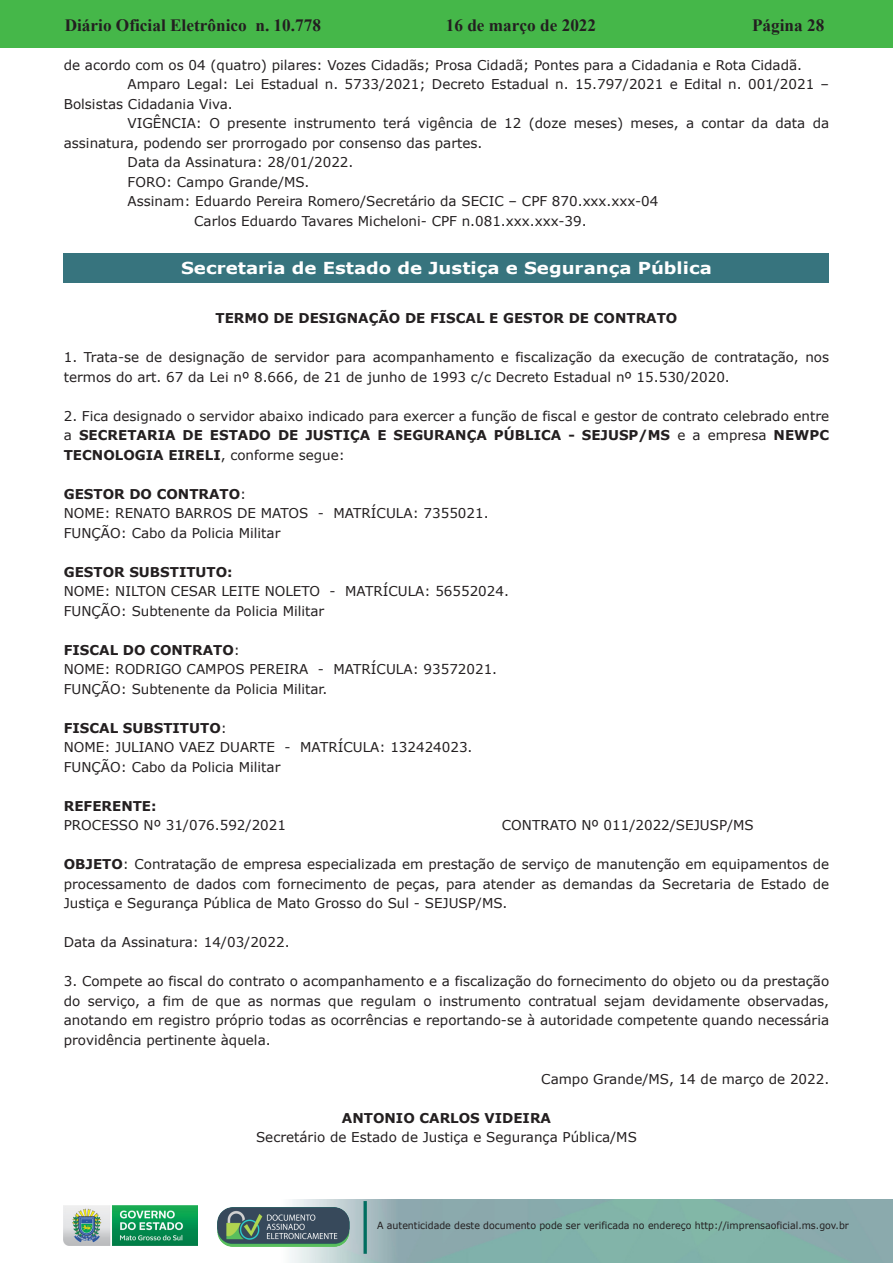
<style>
.page{position:relative;width:893px;height:1263px;background:#fff}
.page>*{position:absolute;margin:0;border:0;box-sizing:border-box;transform-origin:0 0}
.t1{font:700 17.25px "Times New Roman";color:#231f20}
.Atos_Normativos_das{font:700 16.5px "Verdana";color:#fff;scale:1.1 1}
.Normal__Web{font:13.5px/19.5px "Verdana";color:#231f20}
.t2{font:700 13.5px "Verdana";color:#231f20}
.t3{font:9.9px "Verdana";color:#231f20;scale:.95 1}
.s1{font-weight:700}
.s2{font-weight:400}
</style>
<div class="page">
<div style="left:0;top:0;width:893px;height:48px;background:#45b749"></div>
<img style="left:63px;top:1199px;width:830px;height:64px">
<img style="left:364px;top:1202px;width:2px;height:51px">
<img style="left:218px;top:1207px;width:132px;height:39px">
<img style="left:64px;top:1205px;width:134px;height:41px">
<div style="left:64px;top:253px;width:765px;height:30px;background:#37747e"></div>
<p class="t1" style="left:65px;top:13px;width:258px">Diário Oficial Eletrônico n. 10.778</p>
<p class="t1" style="left:446px;top:13px;width:152px">16 de março de 2022</p>
<p class="t1" style="left:752px;top:13px;width:74px">Página 28</p>
<p class="Normal__Web" style="left:64px;top:55px;width:740px">de acordo com os 04 (quatro) pilares: Vozes Cidadãs; Prosa Cidadã; Pontes para a Cidadania e Rota Cidadã.</p>
<p class="Normal__Web" style="left:64px;top:75px;width:767px;text-indent:64px">Amparo Legal: Lei Estadual n. 5733/2021; Decreto Estadual n. 15.797/2021 e Edital n. 001/2021 –<br>Bolsistas Cidadania Viva.</p>
<p class="Normal__Web" style="left:64px;top:114px;width:767px;text-indent:64px">VIGÊNCIA: O presente instrumento terá vigência de 12 (doze meses) meses, a contar da data da assinatura, podendo ser prorrogado por consenso das partes.</p>
<p class="Normal__Web" style="left:128px;top:153px;width:227px">Data da Assinatura: 28/01/2022.</p>
<p class="Normal__Web" style="left:128px;top:172px;width:183px">FORO: Campo Grande/MS.</p>
<p class="Normal__Web" style="left:128px;top:192px;width:532px">Assinam: Eduardo Pereira Romero/Secretário da SECIC – CPF 870.xxx.xxx-04</p>
<p class="Normal__Web" style="left:194px;top:211px;width:394px">Carlos Eduardo Tavares Micheloni- CPF n.081.xxx.xxx-39.</p>
<p class="Atos_Normativos_das" style="left:181px;top:257px;width:484px">Secretaria de Estado de Justiça e Segurança Pública</p>
<p class="t2" style="left:216px;top:309px;width:463px">TERMO DE DESIGNAÇÃO DE FISCAL E GESTOR DE CONTRATO</p>
<p class="Normal__Web" style="left:64px;top:348px;width:767px">1. Trata-se de designação de servidor para acompanhamento e fiscalização da execução de contratação, nos termos do art. 67 da Lei nº 8.666, de 21 de junho de 1993 c/c Decreto Estadual nº 15.530/2020.</p>
<p class="Normal__Web" style="left:64px;top:406px;width:767px;text-align:justify">2. Fica designado o servidor abaixo indicado para exercer a função de fiscal e gestor de contrato celebrado entre a <span class="s1">SECRETARIA DE ESTADO DE JUSTIÇA E SEGURANÇA PÚBLICA - SEJUSP/MS</span> e a empresa <span class="s1">NEWPC TECNOLOGIA EIRELI</span>, conforme segue:</p>
<p class="t2" style="left:64px;top:484px;width:184px">GESTOR DO CONTRATO<span class="s2">:</span></p>
<p class="Normal__Web" style="left:64px;top:504px;width:426px">NOME: RENATO BARROS DE MATOS - MATRÍCULA: 7355021.</p>
<p class="Normal__Web" style="left:64px;top:523px;width:218px">FUNÇÃO: Cabo da Policia Militar</p>
<p class="t2" style="left:64px;top:562px;width:170px">GESTOR SUBSTITUTO:</p>
<p class="Normal__Web" style="left:64px;top:582px;width:447px">NOME: NILTON CESAR LEITE NOLETO - MATRÍCULA: 56552024.</p>
<p class="Normal__Web" style="left:64px;top:601px;width:262px">FUNÇÃO: Subtenente da Policia Militar</p>
<p class="t2" style="left:64px;top:640px;width:178px">FISCAL DO CONTRATO<span class="s2">:</span></p>
<p class="Normal__Web" style="left:64px;top:660px;width:435px">NOME: RODRIGO CAMPOS PEREIRA - MATRÍCULA: 93572021.</p>
<p class="Normal__Web" style="left:64px;top:679px;width:265px">FUNÇÃO: Subtenente da Policia Militar.</p>
<p class="t2" style="left:64px;top:718px;width:165px">FISCAL SUBSTITUTO<span class="s2">:</span></p>
<p class="Normal__Web" style="left:64px;top:738px;width:410px">NOME: JULIANO VAEZ DUARTE - MATRÍCULA: 132424023.</p>
<p class="Normal__Web" style="left:64px;top:757px;width:218px">FUNÇÃO: Cabo da Policia Militar</p>
<p class="t2" style="left:64px;top:796px;width:94px">REFERENTE:</p>
<p class="Normal__Web" style="left:64px;top:816px;width:224px">PROCESSO Nº 31/076.592/2021</p>
<p class="Normal__Web" style="left:502px;top:816px;width:253px">CONTRATO Nº 011/2022/SEJUSP/MS</p>
<p class="Normal__Web" style="left:64px;top:855px;width:767px;text-align:justify"><span class="s1">OBJETO</span>: Contratação de empresa especializada em prestação de serviço de manutenção em equipamentos de processamento de dados com fornecimento de peças, para atender as demandas da Secretaria de Estado de Justiça e Segurança Pública de Mato Grosso do Sul - SEJUSP/MS.</p>
<p class="Normal__Web" style="left:64px;top:933px;width:227px">Data da Assinatura: 14/03/2022.</p>
<p class="Normal__Web" style="left:64px;top:972px;width:767px;text-align:justify">3. Compete ao fiscal do contrato o acompanhamento e a fiscalização do fornecimento do objeto ou da prestação do serviço, a fim de que as normas que regulam o instrumento contratual sejam devidamente observadas, anotando em registro próprio todas as ocorrências e reportando-se à autoridade competente quando necessária providência pertinente àquela.</p>
<p class="Normal__Web" style="left:541px;top:1069px;width:289px">Campo Grande/MS, 14 de março de 2022.</p>
<p class="t2" style="left:342px;top:1108px;width:211px">ANTONIO CARLOS VIDEIRA</p>
<p class="Normal__Web" style="left:256px;top:1128px;width:382px">Secretário de Estado de Justiça e Segurança Pública/MS</p>
<p class="t3" style="left:377px;top:1219px;width:498px">A autenticidade deste documento pode ser verificada no endereço http://imprensaoficial.ms.gov.br</p>
</div>
